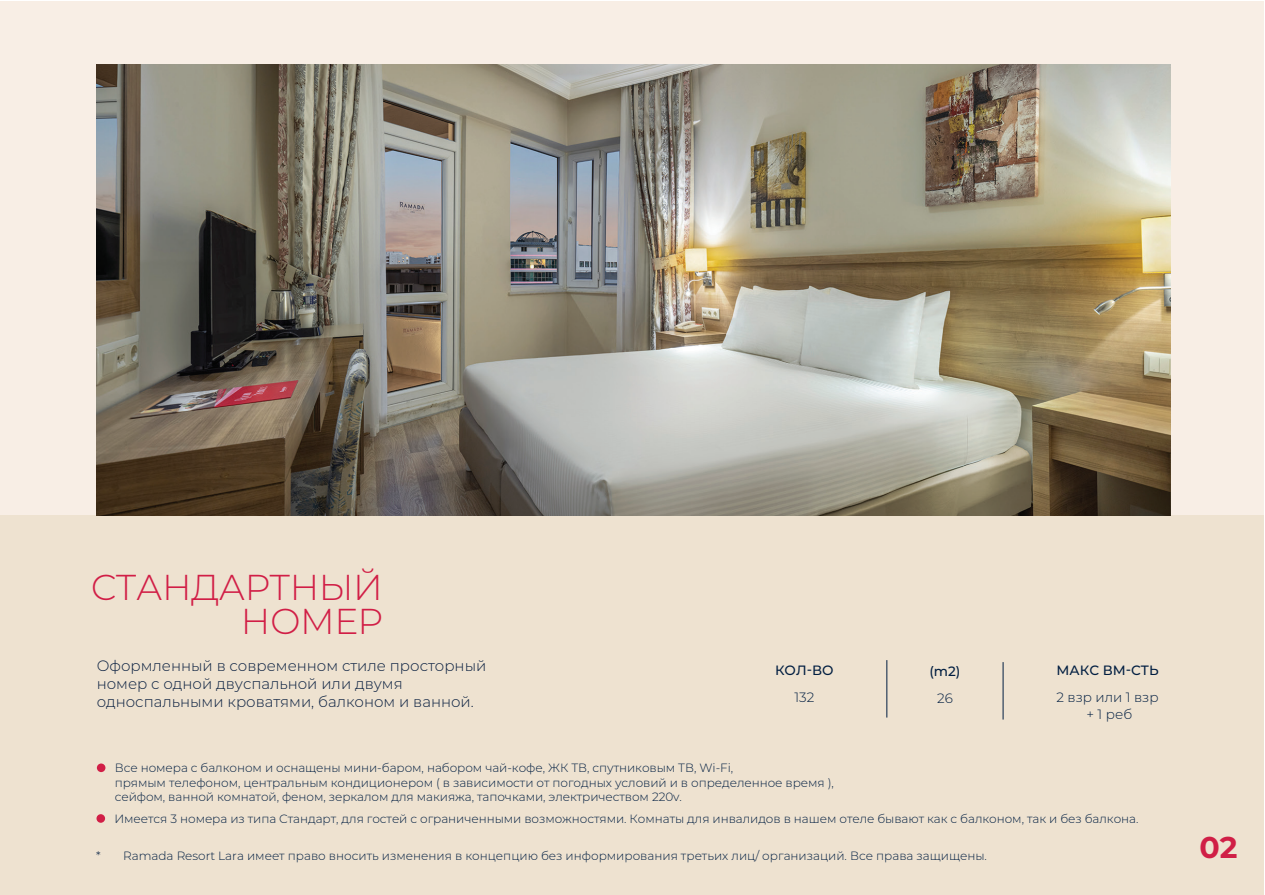
<style>
.page{position:relative;width:1265px;height:895px;background:#fff}
.page>*{position:absolute;margin:0;border:0;box-sizing:border-box;transform-origin:0 0}
.t1{font:300 36px/34px "Montserrat";letter-spacing:-.015em;color:#d11e46;text-align:right}
.t2{font:700 30px "Montserrat";color:#d01f46}
.t3{font:300 15px/18px "Montserrat";color:#081e3f}
.t4{font:300 13.5px/16.2px "Montserrat";color:#011e41;text-align:center}
.t5{font:500 13.5px "Montserrat";color:#011e41}
.t6{font:300 12px/14.4px "Montserrat";letter-spacing:-.005em;color:#011e41}
</style>
<div class="page">
<div style="left:1px;top:1px;width:1263px;height:893px;background:#f8eee5"></div>
<div style="left:1px;top:515px;width:1263px;height:379px;background:#eee2d0"></div>
<img style="left:97px;top:64px;width:1073px;height:451px">
<hr style="left:1002px;top:662px;width:1px;height:57px;background:#011e41">
<hr style="left:886px;top:660px;width:1px;height:57px;background:#011e41">
<div style="left:97px;top:763px;width:8px;height:9px;background:#d11e46;border-radius:50%"></div>
<div style="left:96px;top:814px;width:9px;height:8px;background:#d11e46;border-radius:50%"></div>
<h1 class="t1" style="left:91px;top:569px;width:293px">СТАНДАРТНЫЙ<br>НОМЕР</h1>
<p class="t3" style="left:97px;top:656px;width:391px">Оформленный в современном стиле просторный номер с одной двуспальной или двумя односпальными кроватями, балконом и ванной.</p>
<p class="t5" style="left:775px;top:661px;width:60px">КОЛ-ВО</p>
<p class="t4" style="left:794px;top:689px;width:21px">132</p>
<p class="t5" style="left:929px;top:661px;width:33px">(m2)</p>
<p class="t4" style="left:937px;top:689px;width:17px">26</p>
<p class="t5" style="left:1056px;top:661px;width:104px">МАКС ВМ-СТЬ</p>
<p class="t4" style="left:1056px;top:689px;width:104px">2 взр или 1 взр + 1 реб</p>
<p class="t6" style="left:115px;top:760px;width:720px">Все номера с балконом и оснащены мини-баром, набором чай-кофе, ЖК ТВ, спутниковым ТВ, Wi-Fi,<br>прямым телефоном, центральным кондиционером ( в зависимости от погодных условий и в определенное время ), сейфом, ванной комнатой, феном, зеркалом для макияжа, тапочками, электричеством 220v.</p>
<p class="t6" style="left:114px;top:810px;width:1025px">Имеется 3 номера из типа Стандарт, для гостей с ограниченными возможностями. Комнаты для инвалидов в нашем отеле бывают как с балконом, так и без балкона.</p>
<p class="t6" style="left:96px;top:848px;width:892px">* Ramada Resort Lara имеет право вносить изменения в концепцию без информирования третьих лиц/ организаций. Все права защищены.</p>
<h2 class="t2" style="left:1199px;top:825px;width:39px">02</h2>
</div>
